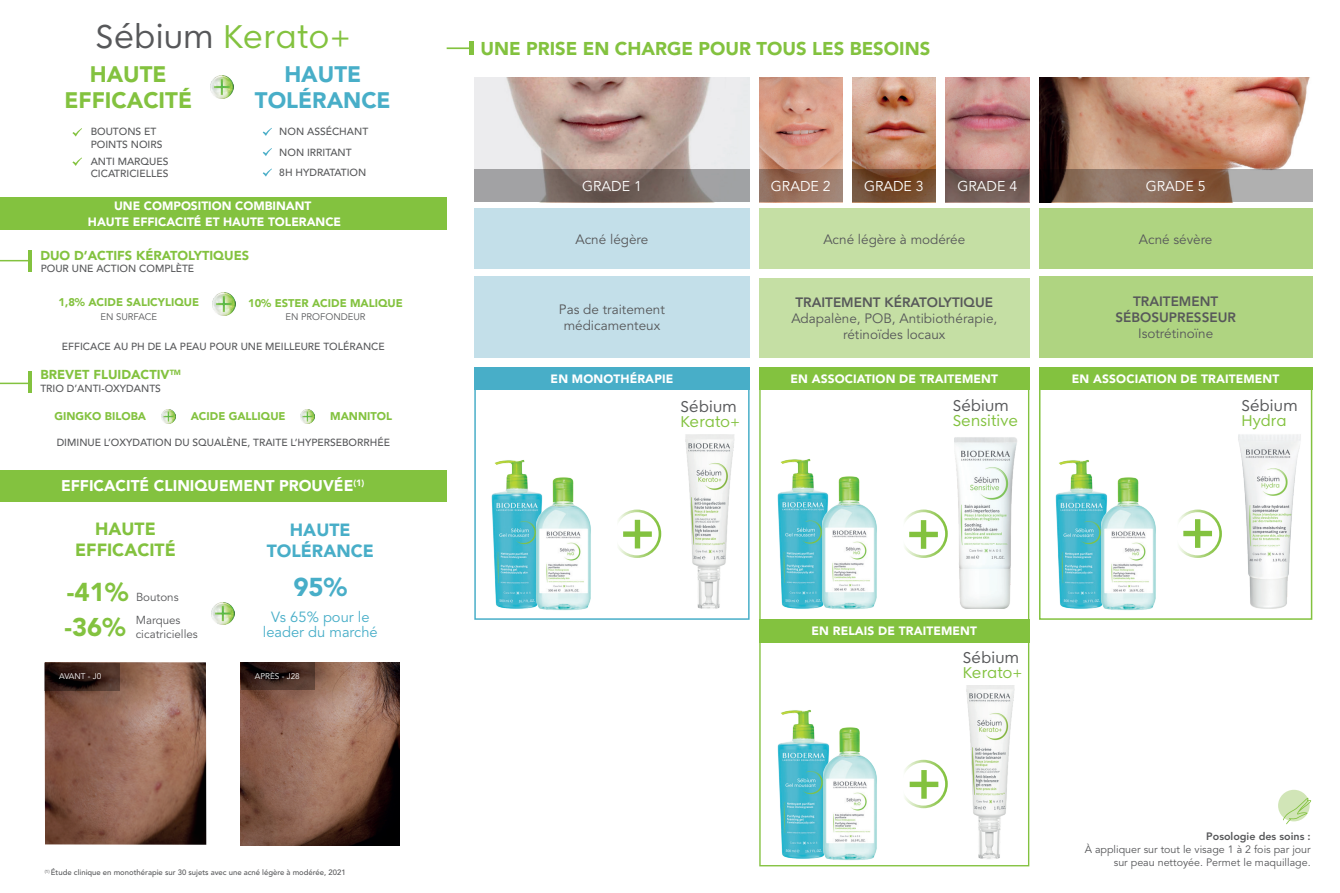
<style>
.page{position:relative;width:1340px;height:893px;background:#fff}
.page>*{position:absolute;margin:0;border:0;box-sizing:border-box;transform-origin:0 0}
.t1{font:800 52.95px "Avenir LT Pro";color:#83c23f}
.t2{font:31.65px "Bioderma";letter-spacing:.01em;color:#57585a}
.t3{font:900 25.65px "Avenir LT Pro";color:#83c23f}
.t4{font:900 25.65px "Avenir LT Pro";color:#48aec8}
.t5{font:900 22.35px/26.7px "Avenir LT Pro";color:#83c23f;text-align:center}
.t6{font:900 22.35px/26.7px "Avenir LT Pro";color:#48aec8;text-align:center}
.t7{font:900 18.45px "Avenir LT Pro";color:#83c23f}
.t8{font:900 17.55px/21.1px "Avenir LT Pro";color:#83c23f;text-align:center}
.t9{font:900 17.55px/21.1px "Avenir LT Pro";color:#48aec8;text-align:center}
.t10{font:900 15.45px "Avenir LT Pro";color:#fff}
.t11{font:15px/15px "Bioderma";letter-spacing:.01em;color:#57585a}
.t12{font:15px "Bioderma";letter-spacing:.01em;color:#83c23f}
.t13{font:14.7px/15.8px "Avenir LT Pro";color:#48aec8;text-align:center}
.t14{font:14.1px "Avenir LT Pro";color:#fff}
.t15{font:13.5px/16.2px "Avenir LT Pro";color:#57585a;text-align:center}
.t16{font:800 13.5px/16.2px "Avenir LT Pro";color:#57585a;text-align:center}
.t17{font:900 12.9px "Avenir LT Pro";color:#83c23f}
.t18{font:900 12px/16.4px "Avenir LT Pro";letter-spacing:.01em;color:#fff;text-align:center}
.t19{font:11.55px/22.8px "Avenir LT Pro";color:#57585a}
.t20{font:900 11.1px "Avenir LT Pro";color:#83c23f}
.t21{font:10.65px/12.8px "Avenir LT Pro";color:#57585a;text-align:right}
.t22{font:800 10.65px "Avenir LT Pro";color:#57585a}
.t23{font:500 10.35px/12.9px "Avenir LT Pro";color:#57585a}
.t24{font:9.45px "Avenir LT Pro";color:#57585a}
.t25{font:8.25px "Avenir LT Pro";color:#fff}
.t26{font:500 7.65px "Avenir LT Pro";color:#57585a}
.s1{color:#83c23f}
.s2{font-family:"Avenir";color:#83c23f}
.s3{font-weight:900;font-size:25.5px;color:#83c23f}
.s4{font-family:"Avenir LT Pro";color:#83c23f}
</style>
<div class="page">
<div style="left:469px;top:42px;width:5px;height:13px;background:#83c23f"></div>
<hr style="left:446px;top:47px;width:24px;height:2px;background:#83c23f">
<hr style="left:0;top:260px;width:32px;height:1px;background:#83c23f">
<hr style="left:28px;top:250px;width:4px;height:22px;background:#83c23f">
<svg style="left:0;top:383px;width:28px;height:1px"></svg>
<hr style="left:28px;top:371px;width:4px;height:21px;background:#83c23f">
<div style="left:474px;top:367px;width:275px;height:23px;background:#48aec8"></div>
<div style="left:759px;top:619px;width:270px;height:23px;background:#83c23f"></div>
<div style="left:1039px;top:367px;width:273px;height:23px;background:#83c23f"></div>
<div style="left:759px;top:367px;width:270px;height:22px;background:#83c23f"></div>
<img style="left:1238px;top:434px;width:63px;height:175px">
<img style="left:777px;top:710px;width:46px;height:149px">
<img style="left:823px;top:727px;width:54px;height:133px">
<div style="left:899px;top:760px;width:48px;height:48px;border:3px solid #fff;border-radius:50%"></div>
<img style="left:966px;top:685px;width:49px;height:174px">
<img style="left:685px;top:435px;width:50px;height:174px">
<div style="left:474px;top:367px;width:275px;height:253px;border:2px solid #48aec8"></div>
<div style="left:759px;top:367px;width:270px;height:499px;border:1px solid #83c23f"></div>
<img style="left:474px;top:78px;width:275px;height:91px">
<img style="left:852px;top:78px;width:83px;height:91px">
<img style="left:1039px;top:78px;width:271px;height:91px">
<img style="left:759px;top:78px;width:83px;height:91px">
<div style="left:474px;top:209px;width:275px;height:60px;background:#c3dfe9"></div>
<div style="left:474px;top:276px;width:275px;height:82px;background:#c3dfe9"></div>
<div style="left:759px;top:278px;width:270px;height:80px;background:#c5dfa4"></div>
<div style="left:759px;top:209px;width:270px;height:60px;background:#c5dfa4"></div>
<div style="left:1039px;top:209px;width:273px;height:60px;background:#afd481"></div>
<img style="left:945px;top:78px;width:84px;height:91px">
<svg style="left:474px;top:169px;width:275px;height:33px;background:#89807d"></svg>
<div style="left:1039px;top:276px;width:273px;height:82px;background:#afd481"></div>
<div style="left:1039px;top:367px;width:273px;height:253px;border:2px solid #83c23f"></div>
<img style="left:491px;top:460px;width:45px;height:149px">
<img style="left:536px;top:477px;width:55px;height:133px">
<div style="left:613px;top:510px;width:48px;height:48px;border:3px solid #fff;border-radius:50%"></div>
<img style="left:954px;top:437px;width:63px;height:172px">
<img style="left:777px;top:459px;width:45px;height:150px">
<img style="left:822px;top:476px;width:55px;height:133px">
<div style="left:899px;top:510px;width:48px;height:48px;border:3px solid #fff;border-radius:50%"></div>
<div style="left:1173px;top:510px;width:48px;height:48px;border:3px solid #fff;border-radius:50%"></div>
<svg style="left:759px;top:169px;width:83px;height:33px;background:#97715f"></svg>
<svg style="left:852px;top:169px;width:83px;height:33px;background:#71482c"></svg>
<svg style="left:945px;top:169px;width:84px;height:33px;background:#725954"></svg>
<svg style="left:1039px;top:169px;width:273px;height:33px;background:#8a7669"></svg>
<div style="left:1277px;top:790px;width:32px;height:31px;background:#d1e5b7;border-radius:50%"></div>
<svg style="left:1282px;top:798px;width:29px;height:26px"></svg>
<img style="left:1055px;top:460px;width:46px;height:149px">
<img style="left:1101px;top:477px;width:55px;height:133px">
<svg style="left:72px;top:128px;width:10px;height:9px"></svg>
<svg style="left:72px;top:157px;width:10px;height:9px"></svg>
<svg style="left:263px;top:128px;width:9px;height:8px"></svg>
<svg style="left:263px;top:169px;width:9px;height:8px"></svg>
<svg style="left:263px;top:148px;width:9px;height:8px"></svg>
<img style="left:211px;top:76px;width:23px;height:23px">
<img style="left:212px;top:292px;width:23px;height:23px">
<img style="left:161px;top:409px;width:14px;height:14px">
<img style="left:301px;top:409px;width:14px;height:14px">
<div style="left:0;top:198px;width:447px;height:32px;background:#83c23f"></div>
<div style="left:0;top:470px;width:446px;height:32px;background:#83c23f"></div>
<img style="left:212px;top:602px;width:23px;height:23px">
<img style="left:45px;top:662px;width:161px;height:183px">
<svg style="left:45px;top:663px;width:75px;height:27px;background:#321d17"></svg>
<img style="left:240px;top:662px;width:160px;height:183px">
<svg style="left:240px;top:662px;width:74px;height:28px;background:#38221c"></svg>
<h2 class="t2" style="left:96px;top:18px;width:257px">Sébium <span class="s1">Kerato</span><span class="s2">+</span></h2>
<h3 class="t5" style="left:64px;top:61px;width:129px">HAUTE<br>EFFICACITÉ</h3>
<h3 class="t6" style="left:255px;top:61px;width:137px">HAUTE<br>TOLÉRANCE</h3>
<p class="t23" style="left:91px;top:125px;width:73px">BOUTONS ET<br>POINTS NOIRS</p>
<p class="t23" style="left:91px;top:155px;width:79px;line-height:12px">ANTI MARQUES<br>CICATRICIELLES</p>
<p class="t23" style="left:279px;top:126px;width:90px">NON ASSÉCHANT</p>
<p class="t23" style="left:279px;top:166px;width:89px">8H HYDRATATION</p>
<p class="t23" style="left:279px;top:147px;width:74px">NON IRRITANT</p>
<p class="t18" style="left:88px;top:197px;width:255px">UNE COMPOSITION COMBINANT<br>HAUTE EFFICACITÉ ET HAUTE TOLERANCE</p>
<p class="t17" style="left:40px;top:247px;width:210px">DUO D’ACTIFS KÉRATOLYTIQUES</p>
<p class="t23" style="left:41px;top:262px;width:155px">POUR UNE ACTION COMPLÈTE</p>
<p class="t20" style="left:58px;top:296px;width:142px">1,8% ACIDE SALICYLIQUE</p>
<p class="t24" style="left:100px;top:311px;width:58px">EN SURFACE</p>
<p class="t20" style="left:248px;top:296px;width:156px">10% ESTER ACIDE MALIQUE</p>
<p class="t24" style="left:285px;top:311px;width:82px">EN PROFONDEUR</p>
<p class="t23" style="left:62px;top:340px;width:324px">EFFICACE AU PH DE LA PEAU POUR UNE MEILLEURE TOLÉRANCE</p>
<p class="t17" style="left:40px;top:367px;width:142px">BREVET FLUIDACTIV<sup>TM</sup></p>
<p class="t23" style="left:40px;top:383px;width:122px">TRIO D’ANTI-OXYDANTS</p>
<p class="t20" style="left:55px;top:410px;width:93px">GINGKO BILOBA</p>
<p class="t20" style="left:191px;top:410px;width:96px">ACIDE GALLIQUE</p>
<p class="t20" style="left:330px;top:410px;width:63px">MANNITOL</p>
<p class="t23" style="left:57px;top:436px;width:335px">DIMINUE L’OXYDATION DU SQUALÈNE, TRAITE L’HYPERSEBORRHÉE</p>
<h3 class="t10" style="left:61px;top:476px;width:305px">EFFICACITÉ CLINIQUEMENT PROUVÉE<sup>(1)</sup></h3>
<h3 class="t8" style="left:75px;top:518px;width:102px">HAUTE<br>EFFICACITÉ</h3>
<h3 class="t3" style="left:67px;top:576px;width:63px">-41%</h3>
<h3 class="t9" style="left:267px;top:519px;width:109px">HAUTE<br>TOLÉRANCE</h3>
<h3 class="t4" style="left:293px;top:571px;width:55px">95%</h3>
<h3 class="t13" style="left:263px;top:609px;width:116px">Vs 65% pour le leader du marché</h3>
<p class="t19" style="left:136px;top:586px;width:46px">Boutons<br>Marques</p>
<p class="t19" style="left:65px;top:623px;width:135px"><span class="s3">-36%</span> cicatricielles</p>
<p class="t25" style="left:59px;top:672px;width:44px">AVANT - J0</p>
<p class="t25" style="left:255px;top:671px;width:46px">APRÈS - J28</p>
<p class="t26" style="left:45px;top:868px;width:302px"><sup>(1)</sup> Étude clinique en monothérapie sur 30 sujets avec une acné légère à modérée, 2021</p>
<h3 class="t7" style="left:480px;top:37px;width:451px">UNE PRISE EN CHARGE POUR TOUS LES BESOINS</h3>
<h3 class="t14" style="left:582px;top:178px;width:61px">GRADE 1</h3>
<h3 class="t15" style="left:575px;top:231px;width:74px">Acné légère</h3>
<h3 class="t14" style="left:771px;top:178px;width:61px">GRADE 2</h3>
<h3 class="t14" style="left:864px;top:178px;width:61px">GRADE 3</h3>
<h3 class="t14" style="left:957px;top:178px;width:61px">GRADE 4</h3>
<h3 class="t14" style="left:1145px;top:178px;width:61px">GRADE 5</h3>
<h3 class="t15" style="left:823px;top:231px;width:143px">Acné légère à modérée</h3>
<h3 class="t15" style="left:1138px;top:231px;width:75px">Acné sévère</h3>
<h3 class="t15" style="left:559px;top:301px;width:107px">Pas de traitement médicamenteux</h3>
<h3 class="t16" style="left:795px;top:294px;width:199px">TRAITEMENT KÉRATOLYTIQUE</h3>
<h3 class="t15" style="left:791px;top:310px;width:207px">Adapalène, POB, Antibiothérapie, rétinoïdes locaux</h3>
<h3 class="t16" style="left:1115px;top:293px;width:122px">TRAITEMENT<br>SÉBOSUPRESSEUR</h3>
<h3 class="t15" style="left:1138px;top:326px;width:77px">Isotrétinoïne</h3>
<p class="t18" style="left:550px;top:371px;width:124px">EN MONOTHÉRAPIE</p>
<p class="t18" style="left:790px;top:370px;width:209px">EN ASSOCIATION DE TRAITEMENT</p>
<p class="t18" style="left:1071px;top:371px;width:209px">EN ASSOCIATION DE TRAITEMENT</p>
<h3 class="t11" style="left:680px;top:400px;width:61px">Sébium<br><span class="s1">Kerato</span><span class="s4">+</span></h3>
<h3 class="t11" style="left:952px;top:398px;width:58px">Sébium</h3>
<h3 class="t12" style="left:952px;top:412px;width:67px">Sensitive</h3>
<h3 class="t11" style="left:1241px;top:398px;width:58px">Sébium</h3>
<h3 class="t12" style="left:1241px;top:412px;width:47px">Hydra</h3>
<h1 class="t1" style="left:620px;top:500px;width:37px">+</h1>
<h1 class="t1" style="left:906px;top:501px;width:37px">+</h1>
<h1 class="t1" style="left:1180px;top:500px;width:37px">+</h1>
<p class="t18" style="left:811px;top:623px;width:167px">EN RELAIS DE TRAITEMENT</p>
<h3 class="t11" style="left:963px;top:650px;width:61px">Sébium<br><span class="s1">Kerato</span><span class="s4">+</span></h3>
<h1 class="t1" style="left:906px;top:751px;width:37px">+</h1>
<p class="t22" style="left:1206px;top:830px;width:106px">Posologie des soins :</p>
<p class="t21" style="left:1084px;top:843px;width:227px">À appliquer sur tout le visage 1 à 2 fois par jour sur peau nettoyée. Permet le maquillage.</p>
</div>
